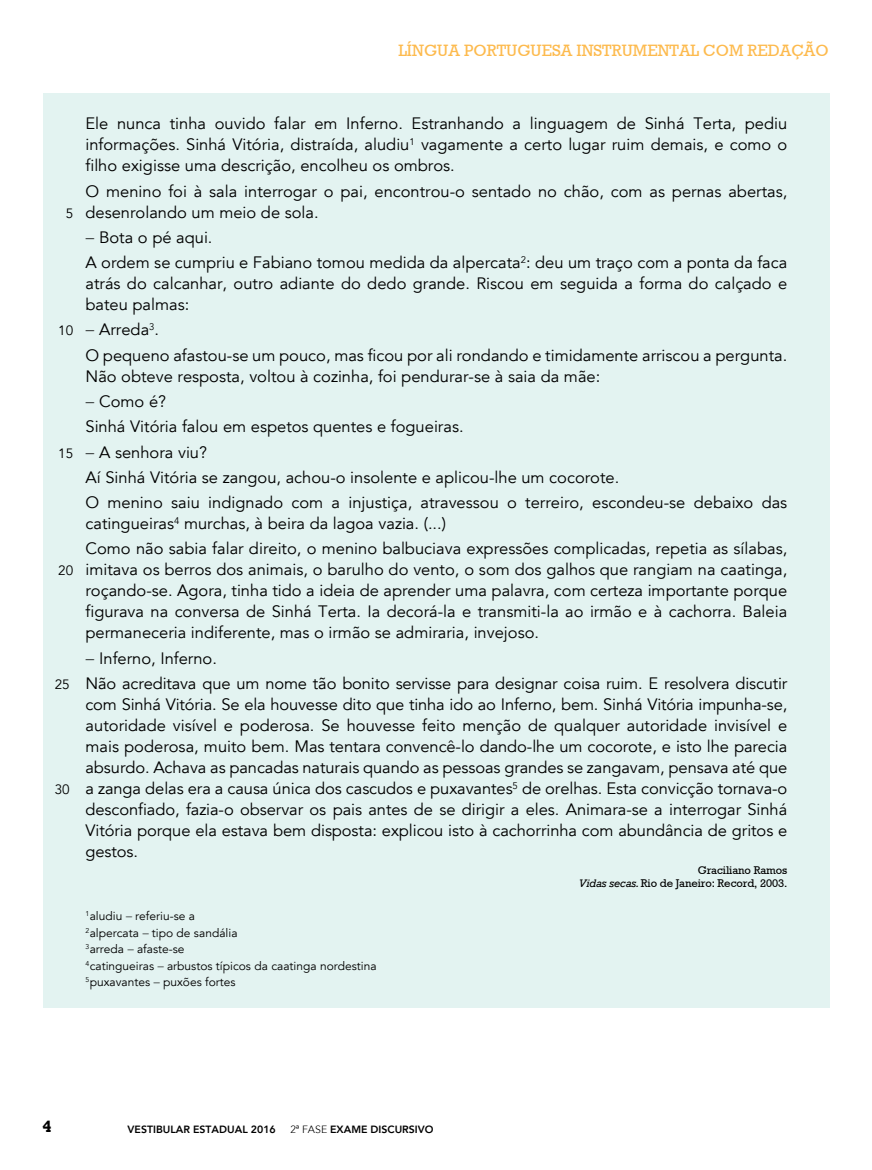
<style>
.page{position:relative;width:872px;height:1170px;background:#fff}
.page>*{position:absolute;margin:0;border:0;box-sizing:border-box;transform-origin:0 0}
.t1{font:16.5px/21px "Avenir";color:#000}
.t2{font:16.5px "Rockwell";color:#fdba4d}
.t3{font:700 16.5px "Rockwell";color:#000}
.t4{font:13.5px "Avenir";letter-spacing:-.01em;color:#000}
.t5{font:12px/16.5px "Avenir";color:#000}
.t6{font:11.25px/12.8px "Rockwell";letter-spacing:-.01em;color:#000;text-align:right}
.t7{font:800 10.5px "Avenir";color:#000}
.s1{font-style:italic}
.s2{font-weight:300}
</style>
<div class="page">
<div style="left:44px;top:94px;width:786px;height:914px;background:#e3f3f1"></div>
<p class="t2" style="left:398px;top:41px;width:432px">LÍNGUA PORTUGUESA INSTRUMENTAL COM REDAÇÃO</p>
<p class="t4" style="left:66px;top:205px;width:9px">5</p>
<p class="t4" style="left:58px;top:323px;width:16px">10</p>
<p class="t4" style="left:58px;top:445px;width:16px">15</p>
<p class="t4" style="left:58px;top:562px;width:16px">20</p>
<p class="t4" style="left:55px;top:676px;width:16px">25</p>
<p class="t4" style="left:55px;top:781px;width:16px">30</p>
<p class="t1" style="left:85px;top:114px;width:703px;text-align:justify">Ele nunca tinha ouvido falar em Inferno. Estranhando a linguagem de Sinhá Terta, pediu informações. Sinhá Vitória, distraída, aludiu<sup>1</sup> vagamente a certo lugar ruim demais, e como o filho exigisse uma descrição, encolheu os ombros.</p>
<p class="t1" style="left:85px;top:181px;width:703px">O menino foi à sala interrogar o pai, encontrou-o sentado no chão, com as pernas abertas, desenrolando um meio de sola.</p>
<p class="t1" style="left:85px;top:225px;width:703px;line-height:25.2px">− Bota o pé aqui.<br>A ordem se cumpriu e Fabiano tomou medida da alpercata<sup>2</sup>: deu um traço com a ponta da faca</p>
<p class="t1" style="left:85px;top:273px;width:703px">atrás do calcanhar, outro adiante do dedo grande. Riscou em seguida a forma do calçado e bateu palmas:</p>
<p class="t1" style="left:85px;top:317px;width:703px;line-height:25.2px">− Arreda<sup>3</sup>.<br>O pequeno afastou-se um pouco, mas ficou por ali rondando e timidamente arriscou a pergunta.</p>
<p class="t1" style="left:85px;top:364px;width:703px;line-height:25.2px">Não obteve resposta, voltou à cozinha, foi pendurar-se à saia da mãe:<br>− Como é?<br>Sinhá Vitória falou em espetos quentes e fogueiras.<br>− A senhora viu?<br>Aí Sinhá Vitória se zangou, achou-o insolente e aplicou-lhe um cocorote.<br>O menino saiu indignado com a injustiça, atravessou o terreiro, escondeu-se debaixo das</p>
<p class="t1" style="left:85px;top:511px;width:703px;line-height:25.2px">catingueiras<sup>4</sup> murchas, à beira da lagoa vazia. (...)<br>Como não sabia falar direito, o menino balbuciava expressões complicadas, repetia as sílabas,</p>
<p class="t1" style="left:85px;top:559px;width:703px;text-align:justify">imitava os berros dos animais, o barulho do vento, o som dos galhos que rangiam na caatinga, roçando-se. Agora, tinha tido a ideia de aprender uma palavra, com certeza importante porque figurava na conversa de Sinhá Terta. Ia decorá-la e transmiti-la ao irmão e à cachorra. Baleia permaneceria indiferente, mas o irmão se admiraria, invejoso.</p>
<p class="t1" style="left:85px;top:645px;width:703px;line-height:25.2px">− Inferno, Inferno.<br>Não acreditava que um nome tão bonito servisse para designar coisa ruim. E resolvera discutir</p>
<p class="t1" style="left:85px;top:694px;width:703px;text-align:justify">com Sinhá Vitória. Se ela houvesse dito que tinha ido ao Inferno, bem. Sinhá Vitória impunha-se, autoridade visível e poderosa. Se houvesse feito menção de qualquer autoridade invisível e mais poderosa, muito bem. Mas tentara convencê-lo dando-lhe um cocorote, e isto lhe parecia absurdo. Achava as pancadas naturais quando as pessoas grandes se zangavam, pensava até que a zanga delas era a causa única dos cascudos e puxavantes<sup>5</sup> de orelhas. Esta convicção tornava-o desconfiado, fazia-o observar os pais antes de se dirigir a eles. Animara-se a interrogar Sinhá Vitória porque ela estava bem disposta: explicou isto à cachorrinha com abundância de gritos e gestos.</p>
<p class="t6" style="left:579px;top:863px;width:210px">GRACILIANO RAMOS<br><span class="s1">Vidas secas.</span> RIO DE JANEIRO: RECORD, 2003.</p>
<p class="t5" style="left:85px;top:908px;width:293px"><sup>1</sup>aludiu − referiu-se a<br><sup>2</sup>alpercata − tipo de sandália<br><sup>3</sup>arreda − afaste-se<br><sup>4</sup>catingueiras − arbustos típicos da caatinga nordestina<br><sup>5</sup>puxavantes − puxões fortes</p>
<p class="t3" style="left:43px;top:1116px;width:11px">4</p>
<p class="t7" style="left:128px;top:1123px;width:150px">VESTIBULAR ESTADUAL 2016</p>
<p class="t7" style="left:290px;top:1123px;width:145px"><span class="s2">2ª FASE</span> EXAME DISCURSIVO</p>
</div>
